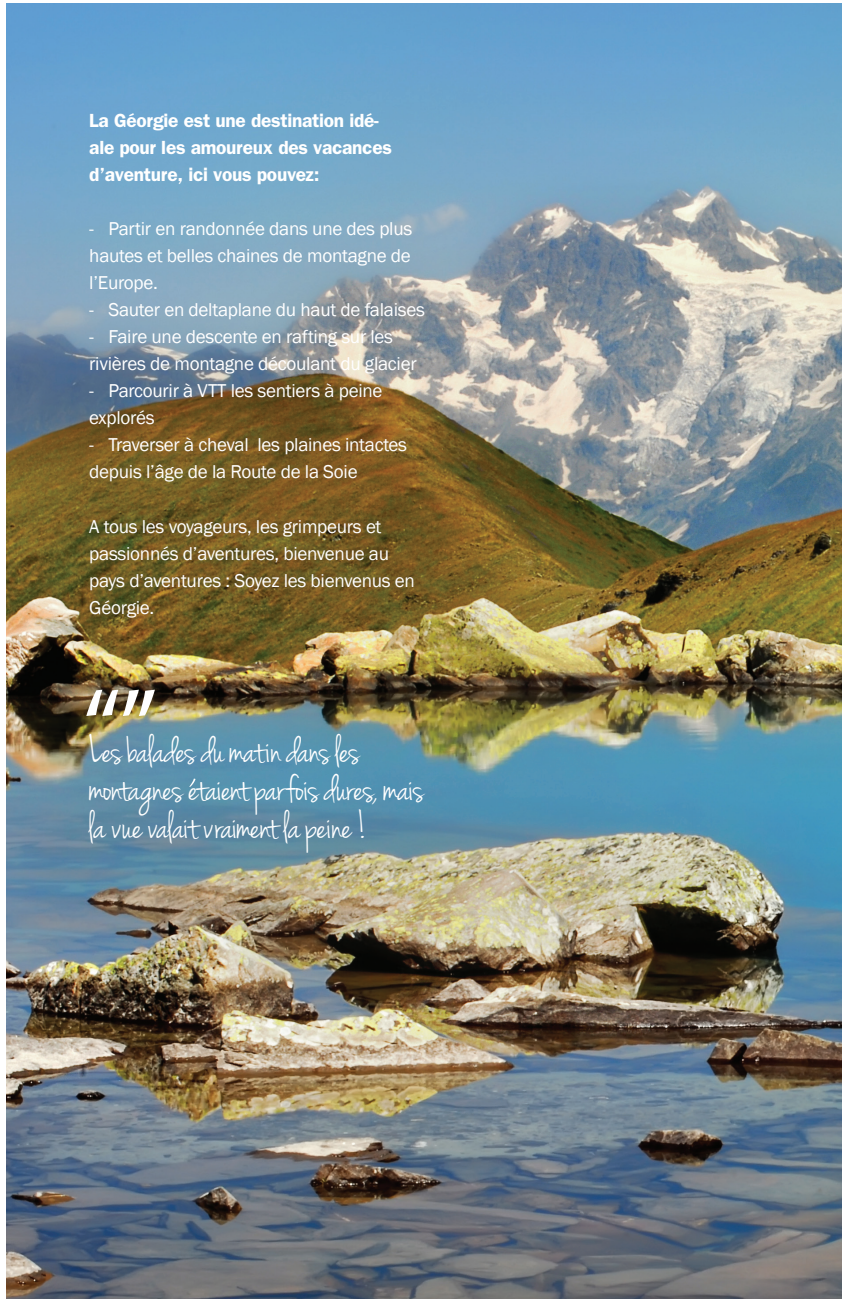
<style>
.page{position:relative;width:842px;height:1302px;background:#fff}
.page>*{position:absolute;margin:0;border:0;box-sizing:border-box;transform-origin:0 0}
.t1{font:40.5px/38.2px "Jenna Sue";letter-spacing:-.015em;color:#fff}
.Body_Copy{font:19.12px/27px "Franklin Gothic";letter-spacing:-.015em;color:#fff}
.Body_Copy-2{font:600 19.12px/27px "Franklin Gothic";letter-spacing:-.015em;color:#fff}
</style>
<div class="page">
<img style="left:6px;top:3px;width:836px;height:1295px">
<svg style="left:86px;top:689px;width:69px;height:27px"></svg>
<svg style="left:189px;top:778px;width:6px;height:8px"></svg>
<p class="Body_Copy-2" style="left:89px;top:107px;width:304px">La Géorgie est une destination idé&shy;ale pour les amoureux des vacances d’aventure, ici vous pouvez:</p>
<p class="Body_Copy" style="left:89px;top:216px;width:324px;text-align:justify">- Partir en randonnée dans une des plus hautes et belles chaines de montagne de l’Europe.</p>
<p class="Body_Copy" style="left:89px;top:297px;width:337px">- Sauter en deltaplane du haut de falaises</p>
<p class="Body_Copy" style="left:89px;top:324px;width:329px">- Faire une descente en rafting sur les rivières de montagne découlant du glacier</p>
<p class="Body_Copy" style="left:89px;top:378px;width:295px">- Parcourir à VTT les sentiers à peine explorés</p>
<p class="Body_Copy" style="left:89px;top:432px;width:319px">- Traverser à cheval les plaines intactes depuis l’âge de la Route de la Soie</p>
<p class="Body_Copy" style="left:89px;top:513px;width:327px">A tous les voyageurs, les grimpeurs et passionnés d’aventures, bienvenue au pays d’aventures : Soyez les bienvenus en<br>Géorgie.</p>
<p class="t1" style="left:89px;top:732px;width:336px">Les balades du matin dans les montagnes etaient parfois dures, mais la vue valait vraiment la peine !</p>
</div>
